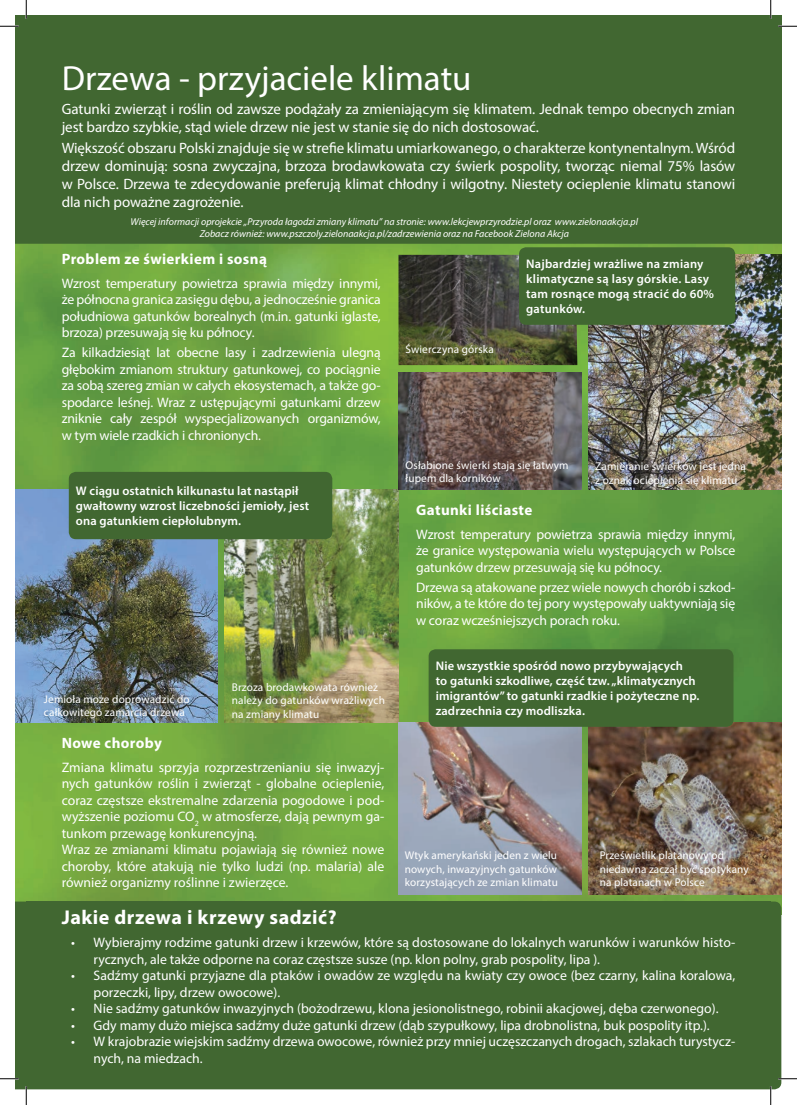
<style>
.page{position:relative;width:797px;height:1105px;background:#fff}
.page>*{position:absolute;margin:0;border:0;box-sizing:border-box;transform-origin:0 0}
.t1{font:35px "Myriad Pro";color:#fff}
.t2{font:700 20px "Myriad Pro";letter-spacing:.025em;color:#fff}
.t3{font:15px/18px "Myriad Pro";letter-spacing:-.005em;color:#fff}
.t4{font:700 15px "Myriad Pro";letter-spacing:.025em;color:#fff}
.t5{font:13.75px/16.5px "Myriad Pro";color:#fff}
.t6{font:600 12.5px/15px "Myriad Pro";letter-spacing:.01em;color:#fff}
.t7{font:11.25px/13.5px "Myriad Pro";letter-spacing:.01em;color:#fff}
.t8{font:italic 10px/12px "Myriad Pro";color:#fff;text-align:center}
</style>
<div class="page">
<img style="left:16px;top:244px;width:765px;height:657px">
<div style="left:16px;top:16px;width:765px;height:228px;background:#416731"></div>
<div style="left:16px;top:901px;width:765px;height:188px;background:#416731"></div>
<div style="left:26px;top:901px;width:744px;height:188px;background:#416731"></div>
<img style="left:16px;top:490px;width:202px;height:233px">
<img style="left:225px;top:490px;width:173px;height:233px">
<img style="left:398px;top:723px;width:183px;height:171px">
<img style="left:588px;top:723px;width:193px;height:171px">
<img style="left:398px;top:372px;width:183px;height:118px">
<img style="left:398px;top:255px;width:179px;height:110px">
<img style="left:588px;top:255px;width:193px;height:235px">
<div style="left:519px;top:247px;width:216px;height:78px;background:#416731;border-radius:7px"></div>
<div style="left:428px;top:649px;width:305px;height:78px;background:#416731;border-radius:7px"></div>
<div style="left:69px;top:472px;width:263px;height:67px;background:#416731;border-radius:7px"></div>
<svg style="left:0;top:25px;width:19px;height:2px"></svg>
<svg style="left:778px;top:25px;width:19px;height:2px"></svg>
<svg style="left:0;top:1078px;width:19px;height:1px"></svg>
<svg style="left:778px;top:1078px;width:19px;height:1px"></svg>
<svg style="left:25px;top:0;width:2px;height:19px"></svg>
<svg style="left:25px;top:1086px;width:2px;height:19px"></svg>
<svg style="left:770px;top:0;width:1px;height:19px"></svg>
<svg style="left:770px;top:1086px;width:1px;height:19px"></svg>
<h1 class="t1" style="left:62px;top:56px;width:411px">Drzewa - przyjaciele klimatu</h1>
<p class="t3" style="left:62px;top:99px;width:675px">Gatunki zwierząt i roślin od zawsze podążały za zmieniającym się klimatem. Jednak tempo obecnych zmian jest bardzo szybkie, stąd wiele drzew nie jest w stanie się do nich dostosować.</p>
<p class="t3" style="left:62px;top:139px;width:675px;text-align:justify">Większość obszaru Polski znajduje się w strefie klimatu umiarkowanego, o charakterze kontynentalnym. Wśród drzew dominują: sosna zwyczajna, brzoza brodawkowata czy świerk pospolity, tworząc niemal 75% lasów w Polsce. Drzewa te zdecydowanie preferują klimat chłodny i wilgotny. Niestety ocieplenie klimatu stanowi dla nich poważne zagrożenie.</p>
<p class="t8" style="left:130px;top:216px;width:509px">Więcej informacji oprojekcie „Przyroda łagodzi zmiany klimatu” na stronie: www.lekcjewprzyrodzie.pl oraz www.zielonaakcja.pl<br>Zobacz również: www.pszczoly.zielonaakcja.pl/zadrzewienia oraz na Facebook Zielona Akcja</p>
<p class="t4" style="left:62px;top:249px;width:207px">Problem ze świerkiem i sosną</p>
<p class="t5" style="left:62px;top:275px;width:320px;text-align:justify">Wzrost temperatury powietrza sprawia między innymi, że północna granica zasięgu dębu, a jednocześnie granica południowa gatunków borealnych (m.in. gatunki iglaste, brzoza) przesuwają się ku północy.</p>
<p class="t5" style="left:62px;top:344px;width:320px;text-align:justify">Za kilkadziesiąt lat obecne lasy i zadrzewienia ulegną głębokim zmianom struktury gatunkowej, co pociągnie za sobą szereg zmian w całych ekosystemach, a także go&shy;spodarce leśnej. Wraz z ustępującymi gatunkami drzew zniknie cały zespół wyspecjalizowanych organizmów, w tym wiele rzadkich i chronionych.</p>
<p class="t6" style="left:76px;top:483px;width:235px">W ciągu ostatnich kilkunastu lat nastąpił gwałtowny wzrost liczebności jemioły, jest ona gatunkiem ciepłolubnym.</p>
<p class="t7" style="left:44px;top:692px;width:147px">Jemioła może doprowadzić do całkowitego zamarcia drzewa</p>
<p class="t7" style="left:232px;top:680px;width:154px">Brzoza brodawkowata również należy do gatunków wrażliwych na zmiany klimatu</p>
<p class="t4" style="left:62px;top:733px;width:102px">Nowe choroby</p>
<p class="t5" style="left:62px;top:758px;width:324px">Zmiana klimatu sprzyja rozprzestrzenianiu się inwazyj&shy;nych gatunków roślin i zwierząt - globalne ocieplenie, coraz częstsze ekstremalne zdarzenia pogodowe i pod&shy;wyższenie poziomu CO<sub>2</sub> w atmosferze, dają pewnym ga&shy;tunkom przewagę konkurencyjną.<br>Wraz ze zmianami klimatu pojawiają się również nowe choroby, które atakują nie tylko ludzi (np. malaria) ale również organizmy roślinne i zwierzęce.</p>
<p class="t7" style="left:405px;top:342px;width:90px">Świerczyna górska</p>
<p class="t6" style="left:526px;top:256px;width:189px">Najbardziej wrażliwe na zmiany klimatyczne są lasy górskie. Lasy tam rosnące mogą stracić do 60% gatunków.</p>
<p class="t7" style="left:405px;top:458px;width:165px">Osłabione świerki stają się łatwym łupem dla korników</p>
<p class="t7" style="left:595px;top:459px;width:152px">Zamieranie świerków jest jedną z oznak ocieplenia się klimatu</p>
<p class="t4" style="left:416px;top:500px;width:118px">Gatunki liściaste</p>
<p class="t5" style="left:416px;top:525px;width:320px;text-align:justify">Wzrost temperatury powietrza sprawia między innymi, że granice występowania wielu występujących w Polsce gatunków drzew przesuwają się ku północy.</p>
<p class="t5" style="left:416px;top:579px;width:320px;text-align:justify">Drzewa są atakowane przez wiele nowych chorób i szkod&shy;ników, a te które do tej pory występowały uaktywniają się w coraz wcześniejszych porach roku.</p>
<p class="t6" style="left:436px;top:658px;width:265px">Nie wszystkie spośród nowo przybywających<br>to gatunki szkodliwe, część tzw. „klimatycznych imigrantów” to gatunki rzadkie i pożyteczne np. zadrzechnia czy modliszka.</p>
<p class="t7" style="left:405px;top:848px;width:155px;text-align:justify">Wtyk amerykański jeden z wielu nowych, inwazyjnych gatunków korzystających ze zmian klimatu</p>
<p class="t7" style="left:599px;top:848px;width:150px">Prześwietlik platanowy od niedawna zaczął być spotykany na platanach w Polsce</p>
<h2 class="t2" style="left:62px;top:904px;width:276px">Jakie drzewa i krzewy sadzić?</h2>
<p class="t5" style="left:94px;top:934px;width:643px;text-indent:-22px">• Wybierajmy rodzime gatunki drzew i krzewów, które są dostosowane do lokalnych warunków i warunków histo&shy;rycznych, ale także odporne na coraz częstsze susze (np. klon polny, grab pospolity, lipa ).</p>
<p class="t5" style="left:94px;top:967px;width:643px;text-indent:-22px">• Sadźmy gatunki przyjazne dla ptaków i owadów ze względu na kwiaty czy owoce (bez czarny, kalina koralowa, porzeczki, lipy, drzew owocowe).</p>
<p class="t5" style="left:71px;top:1000px;width:649px">• Nie sadźmy gatunków inwazyjnych (bożodrzewu, klona jesionolistnego, robinii akacjowej, dęba czerwonego).</p>
<p class="t5" style="left:71px;top:1017px;width:640px">• Gdy mamy dużo miejsca sadźmy duże gatunki drzew (dąb szypułkowy, lipa drobnolistna, buk pospolity itp.).</p>
<p class="t5" style="left:94px;top:1033px;width:643px;text-indent:-22px">• W krajobrazie wiejskim sadźmy drzewa owocowe, również przy mniej uczęszczanych drogach, szlakach turystycz&shy;nych, na miedzach.</p>
</div>
